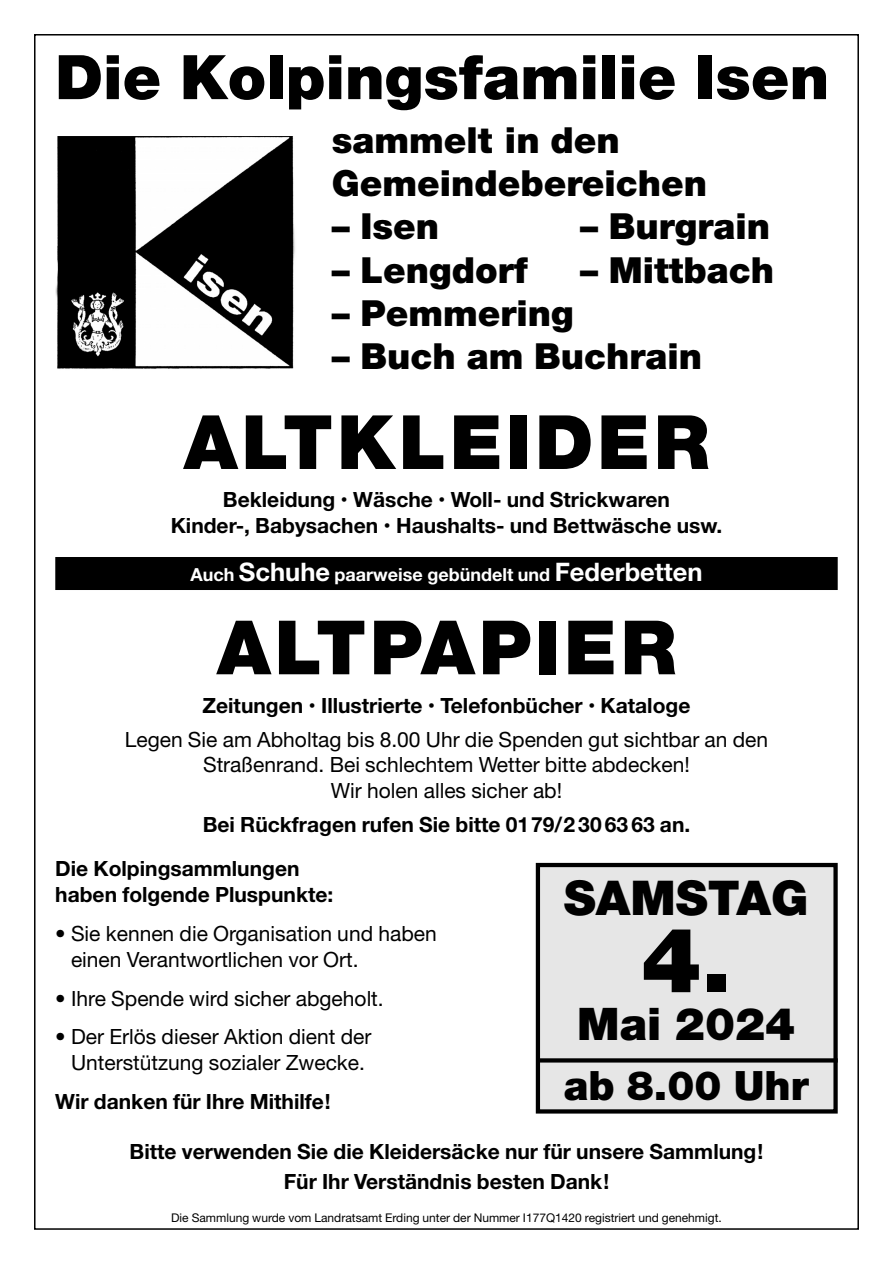
<style>
.page{position:relative;width:893px;height:1263px;background:#fff}
.page>*{position:absolute;margin:0;border:0;box-sizing:border-box;transform-origin:0 0}
.t1{font:900 90px "Helvetica Neue";color:#000}
.t2{font:900 75px "Helvetica Neue";letter-spacing:.05em;color:#000}
.t3{font:900 61.5px "Helvetica Neue";color:#000}
.t4{font:900 48px "Helvetica Neue";color:#000}
.t5{font:900 45px "Helvetica Neue";color:#000}
.t6{font:900 40.5px "Helvetica Neue";color:#000}
.t7{font:900 36px/43.2px "Helvetica Neue";color:#000}
.t8{font:700 21px/25.5px "Helvetica Neue";color:#000;text-align:center}
.t9{font:21px/25.5px "Helvetica Neue";color:#000;text-align:center}
.t10{font:700 18px "Helvetica Neue";color:#fff}
.t11{font:12px "Helvetica Neue";color:#000}
.s1{font-size:25.5px}
</style>
<div class="page">
<div style="left:55px;top:557px;width:783px;height:33px;background:#000"></div>
<div style="left:540px;top:867px;width:293px;height:242px;background:#e6e6e6"></div>
<div style="left:536px;top:863px;width:302px;height:250px;border:4px solid #000"></div>
<svg style="left:539px;top:1058px;width:299px;height:4px"></svg>
<img style="left:55px;top:136px;width:240px;height:233px">
<h3 class="t3" style="left:55px;top:55px;width:775px">Die Kolpingsfamilie Isen</h3>
<h3 class="t7" style="left:332px;top:121px;width:377px">sammelt in den<br>Gemeindebereichen</h3>
<h3 class="t7" style="left:332px;top:208px;width:109px">– Isen</h3>
<h3 class="t7" style="left:580px;top:208px;width:192px">– Burgrain</h3>
<h3 class="t7" style="left:332px;top:251px;width:198px">– Lengdorf</h3>
<h3 class="t7" style="left:580px;top:251px;width:196px">– Mittbach</h3>
<h3 class="t7" style="left:332px;top:294px;width:244px">– Pemmering</h3>
<h3 class="t7" style="left:332px;top:338px;width:372px">– Buch am Buchrain</h3>
<h2 class="t2" style="left:184px;top:415px;width:527px">ALTKLEIDER</h2>
<p class="t8" style="left:171px;top:489px;width:553px">Bekleidung • Wäsche • Woll- und Strickwaren<br>Kinder-, Babysachen • Haushalts- und Bettwäsche usw.</p>
<p class="t10" style="left:190px;top:569px;width:514px">Auch <span class="s1">Schuhe</span> paarweise gebündelt und <span class="s1">Federbetten</span></p>
<h2 class="t2" style="left:217px;top:621px;width:461px">ALTPAPIER</h2>
<p class="t8" style="left:203px;top:694px;width:489px">Zeitungen • Illustrierte • Telefonbücher • Kataloge</p>
<p class="t9" style="left:125px;top:729px;width:645px">Legen Sie am Abholtag bis 8.00 Uhr die Spenden gut sichtbar an den<br>Straßenrand. Bei schlechtem Wetter bitte abdecken!<br>Wir holen alles sicher ab!</p>
<p class="t8" style="left:55px;top:804px;width:636px;line-height:44.2px;text-align:left;text-indent:147px">Bei Rückfragen rufen Sie bitte 0179/2 30 63 63 an.<br>Die Kolpingsammlungen</p>
<p class="t8" style="left:55px;top:884px;width:280px">haben folgende Pluspunkte:</p>
<p class="t9" style="left:71px;top:922px;width:367px;line-height:26.2px;text-align:left;text-indent:-16px">• Sie kennen die Organisation und haben einen Verantwortlichen vor Ort.</p>
<p class="t9" style="left:55px;top:987px;width:330px">• Ihre Spende wird sicher abgeholt.</p>
<p class="t9" style="left:55px;top:1025px;width:318px;line-height:26.2px">• Der Erlös dieser Aktion dient der<br>Unterstützung sozialer Zwecke.</p>
<p class="t8" style="left:55px;top:1090px;width:277px">Wir danken für Ihre Mithilfe!</p>
<p class="t8" style="left:130px;top:1138px;width:635px;line-height:30.2px">Bitte verwenden Sie die Kleidersäcke nur für unsere Sammlung!<br>Für Ihr Verständnis besten Dank!</p>
<p class="t11" style="left:171px;top:1213px;width:552px">Die Sammlung wurde vom Landratsamt Erding unter der Nummer I177Q1420 registriert und genehmigt.</p>
<h3 class="t4" style="left:564px;top:881px;width:246px">SAMSTAG</h3>
<h1 class="t1" style="left:641px;top:928px;width:92px">4.</h1>
<h3 class="t5" style="left:577px;top:1008px;width:219px">Mai 2024</h3>
<h3 class="t6" style="left:564px;top:1071px;width:246px">ab 8.00 Uhr</h3>
</div>
